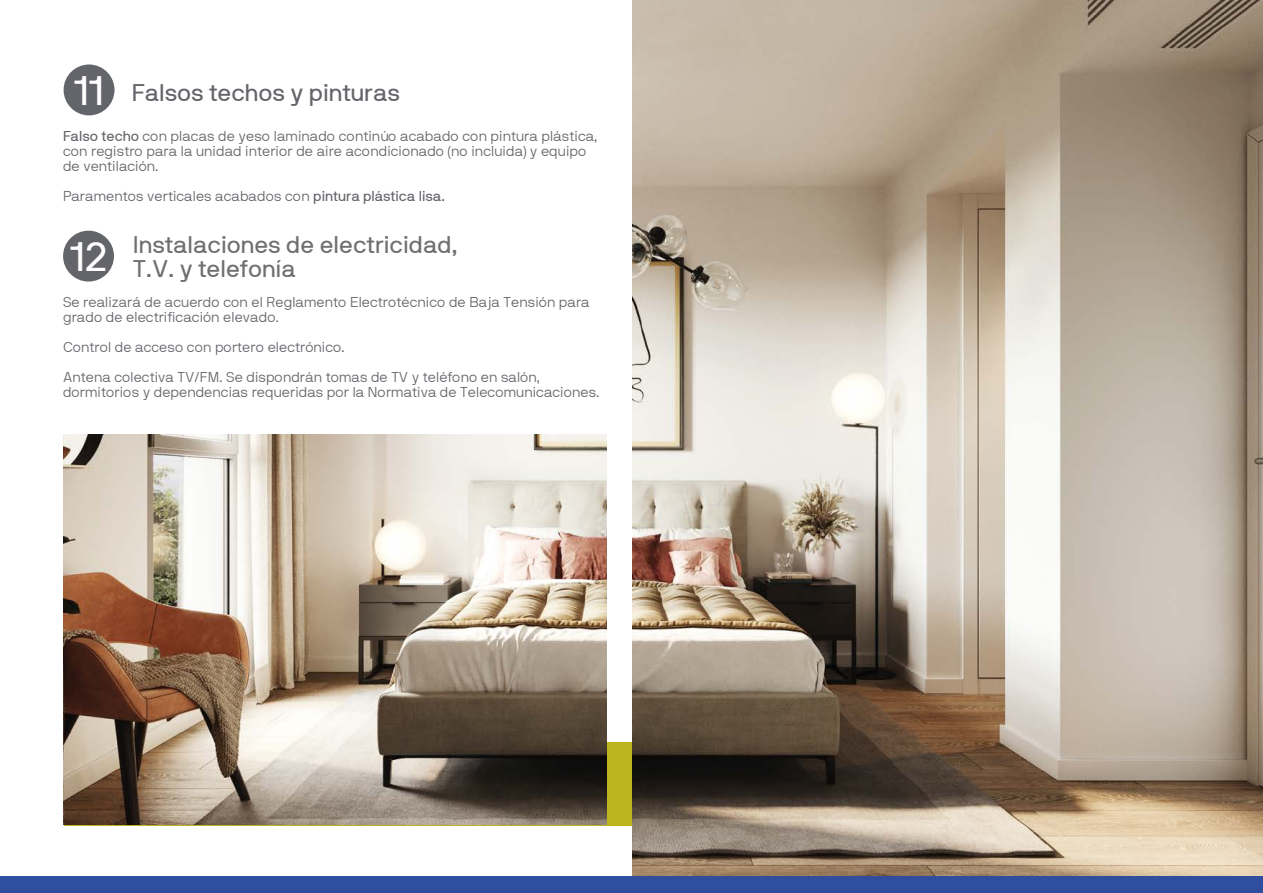
<style>
.page{position:relative;width:1263px;height:893px;background:#fff}
.page>*{position:absolute;margin:0;border:0;box-sizing:border-box;transform-origin:0 0}
.t1{font:41.1px "NB International Regular Webfont";color:#fff}
.t2{font:24px/24px "NB International Regular Webfont";color:#706f6f}
.t3{font:24px "NB International Regular Webfont";color:#63656a}
.t4{font:14.25px/15px "NB International Light Webfont";color:#63656a}
.s1{font-family:"NB International Regular Webfont"}
.s2{font-size:41.1px;color:#fff}
</style>
<div class="page">
<div style="left:64px;top:742px;width:570px;height:83px;background:#bcb31f"></div>
<div style="left:64px;top:64px;width:50px;height:51px;background:#63656a;border-radius:50%"></div>
<div style="left:63px;top:231px;width:51px;height:51px;background:#63656a;border-radius:50%"></div>
<img style="left:632px;top:0;width:631px;height:877px">
<img style="left:63px;top:434px;width:544px;height:390px">
<div style="left:0;top:877px;width:1263px;height:16px;background:#2f4f9e"></div>
<h1 class="t1" style="left:74px;top:67px;width:32px">11</h1>
<h2 class="t3" style="left:132px;top:80px;width:269px">Falsos techos y pinturas</h2>
<p class="t4" style="left:63px;top:128px;width:536px"><span class="s1">Falso techo</span> con placas de yeso laminado continúo acabado con pintura plástica, con registro para la unidad interior de aire acondicionado (no incluida) y equipo de ventilación.</p>
<p class="t4" style="left:63px;top:188px;width:383px">Paramentos verticales acabados con <span class="s1">pintura plástica lisa.</span></p>
<h2 class="t2" style="left:133px;top:233px;width:326px;text-indent:-63px"><span class="s2">12</span> Instalaciones de electricidad,<br>T.V. y telefonía</h2>
<p class="t4" style="left:63px;top:294px;width:528px">Se realizará de acuerdo con el Reglamento Electrotécnico de Baja Tensión para grado de electrificación elevado.</p>
<p class="t4" style="left:63px;top:332px;width:478px;line-height:30px">Control de acceso con portero electrónico.<br>Antena colectiva TV/FM. Se dispondrán tomas de TV y teléfono en salón,</p>
<p class="t4" style="left:63px;top:384px;width:538px">dormitorios y dependencias requeridas por la Normativa de Telecomunicaciones.</p>
</div>
